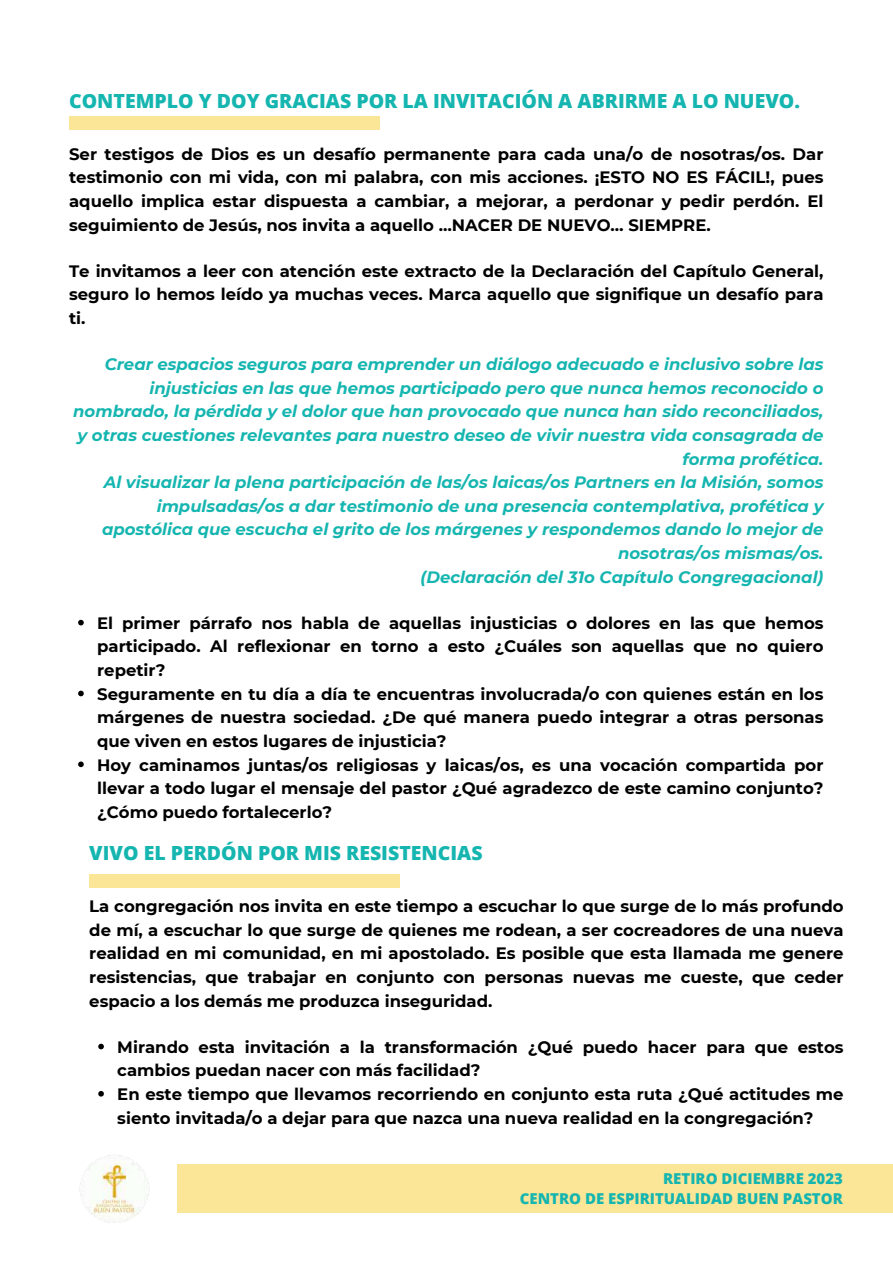
<style>
.page{position:relative;width:893px;height:1264px;background:#fff}
.page>*{position:absolute;margin:0;border:0;box-sizing:border-box;transform-origin:0 0}
.t1{font:800 19.5px "Open Sans";color:#15b5b0}
.t2{font:700 16.5px/23.5px "Montserrat";color:#000;text-align:justify}
.t3{font:italic 700 16.5px/23.5px "Montserrat";color:#15b5b0;text-align:right}
.t4{font:800 15px/20.2px "Open Sans";color:#15b5b0;text-align:right}
</style>
<div class="page">
<img style="left:80px;top:1155px;width:69px;height:67px">
<div style="left:178px;top:1164px;width:714px;height:48px;background:#fbe698"></div>
<div style="left:69px;top:116px;width:310px;height:14px;background:#fbe698"></div>
<svg style="left:78px;top:620px;width:6px;height:5px"></svg>
<svg style="left:78px;top:690px;width:6px;height:6px"></svg>
<svg style="left:78px;top:761px;width:6px;height:6px"></svg>
<div style="left:89px;top:874px;width:310px;height:13px;background:#fbe698"></div>
<svg style="left:98px;top:1043px;width:6px;height:6px"></svg>
<svg style="left:98px;top:1091px;width:6px;height:5px"></svg>
<p class="t1" style="left:69px;top:87px;width:732px">CONTEMPLO Y DOY GRACIAS POR LA INVITACIÓN A ABRIRME A LO NUEVO.</p>
<p class="t2" style="left:69px;top:142px;width:755px">Ser testigos de Dios es un desafío permanente para cada una/o de nosotras/os. Dar testimonio con mi vida, con mi palabra, con mis acciones. ¡ESTO NO ES FÁCIL!, pues aquello implica estar dispuesta a cambiar, a mejorar, a perdonar y pedir perdón. El seguimiento de Jesús, nos invita a aquello …NACER DE NUEVO… SIEMPRE.</p>
<p class="t2" style="left:69px;top:259px;width:755px">Te invitamos a leer con atención este extracto de la Declaración del Capítulo General, seguro lo hemos leído ya muchas veces. Marca aquello que signifique un desafío para ti.</p>
<p class="t3" style="left:73px;top:352px;width:751px">Crear espacios seguros para emprender un diálogo adecuado e inclusivo sobre las injusticias en las que hemos participado pero que nunca hemos reconocido o nombrado, la pérdida y el dolor que han provocado que nunca han sido reconciliados, y otras cuestiones relevantes para nuestro deseo de vivir nuestra vida consagrada de forma profética.<br>Al visualizar la plena participación de las/os laicas/os Partners en la Misión, somos impulsadas/os a dar testimonio de una presencia contemplativa, profética y apostólica que escucha el grito de los márgenes y respondemos dando lo mejor de nosotras/os mismas/os.<br>(Declaración del 31o Capítulo Congregacional)</p>
<p class="t2" style="left:97px;top:611px;width:727px;text-align:left">El primer párrafo nos habla de aquellas injusticias o dolores en las que hemos participado. Al reflexionar en torno a esto ¿Cuáles son aquellas que no quiero repetir?<br>Seguramente en tu día a día te encuentras involucrada/o con quienes están en los márgenes de nuestra sociedad. ¿De qué manera puedo integrar a otras personas que viven en estos lugares de injusticia?<br>Hoy caminamos juntas/os religiosas y laicas/os, es una vocación compartida por llevar a todo lugar el mensaje del pastor ¿Qué agradezco de este camino conjunto? ¿Cómo puedo fortalecerlo?</p>
<p class="t1" style="left:89px;top:839px;width:395px">VIVO EL PERDÓN POR MIS RESISTENCIAS</p>
<p class="t2" style="left:89px;top:894px;width:755px">La congregación nos invita en este tiempo a escuchar lo que surge de lo más profundo de mí, a escuchar lo que surge de quienes me rodean, a ser cocreadores de una nueva realidad en mi comunidad, en mi apostolado. Es posible que esta llamada me genere resistencias, que trabajar en conjunto con personas nuevas me cueste, que ceder espacio a los demás me produzca inseguridad.</p>
<p class="t2" style="left:117px;top:1035px;width:727px;text-align:left">Mirando esta invitación a la transformación ¿Qué puedo hacer para que estos cambios puedan nacer con más facilidad?<br>En este tiempo que llevamos recorriendo en conjunto esta ruta ¿Qué actitudes me siento invitada/o a dejar para que nazca una nueva realidad en la congregación?</p>
<p class="t4" style="left:519px;top:1167px;width:324px">RETIRO DICIEMBRE 2023<br>CENTRO DE ESPIRITUALIDAD BUEN PASTOR</p>
</div>
